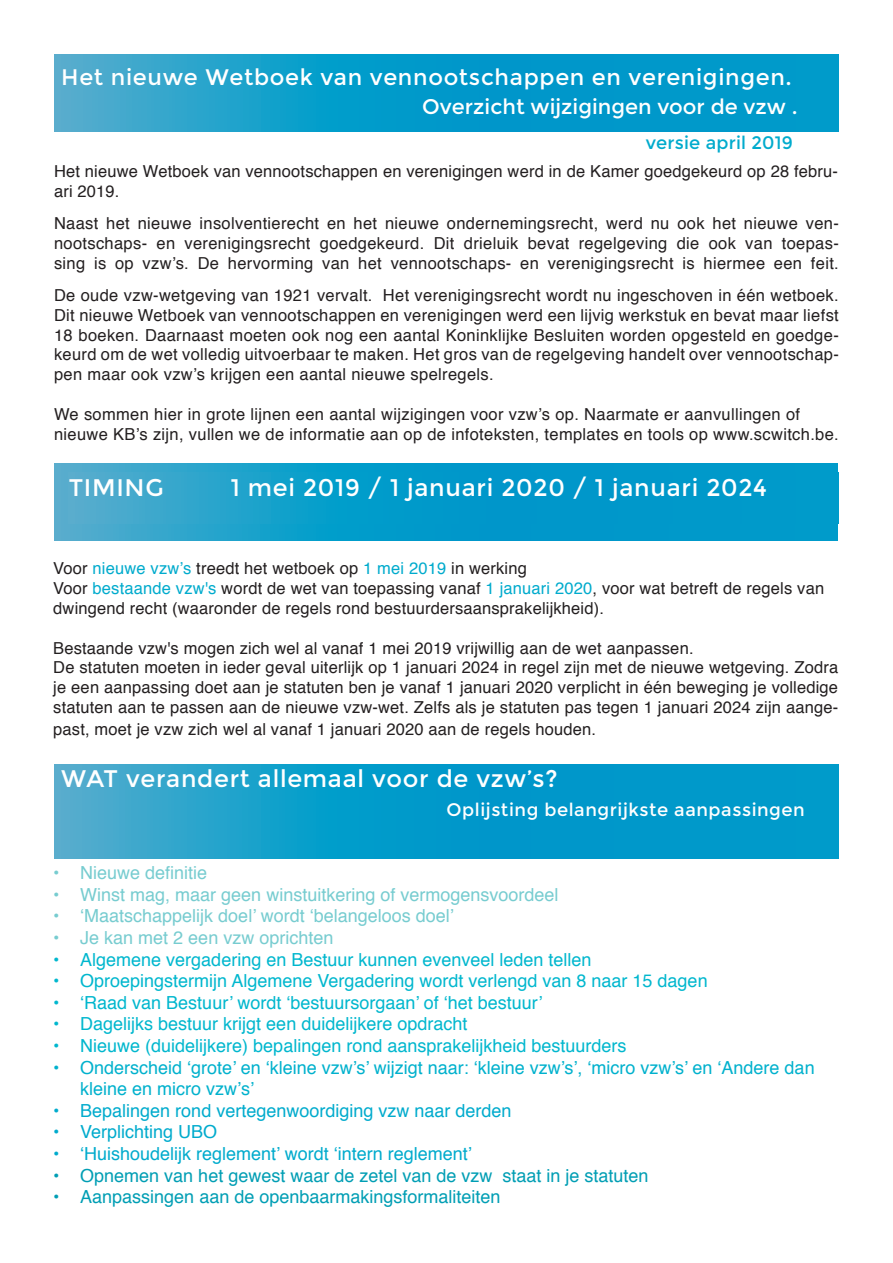
<style>
.page{position:relative;width:893px;height:1263px;background:#fff}
.page>*{position:absolute;margin:0;border:0;box-sizing:border-box;transform-origin:0 0}
.t1{font:24px "Montserrat";letter-spacing:.03em;color:#fff}
.t2{font:22.5px "Montserrat";letter-spacing:.03em;color:#fff}
.t3{font:21px "Montserrat";color:#fff}
.t4{font:18px "Helvetica";color:#00b7ce}
.t5{font:18px "Helvetica";color:#77ccd0}
.t6{font:18px "Helvetica";color:#00abcd}
.t7{font:18px/21.6px "Helvetica";color:#00b1cd}
.t8{font:18px "Helvetica";color:#009eb4}
.t9{font:18px "Montserrat";letter-spacing:.03em;color:#fff}
.t10{font:18px "Montserrat";letter-spacing:.01em;color:#00abcd}
.t11{font:16.5px/19.8px "Helvetica";letter-spacing:.01em;color:#231f20}
.s1{color:#00abcd}
</style>
<div class="page">
<svg style="left:55px;top:55px;width:783px;height:77px;background:#0f9dca"></svg>
<svg style="left:54px;top:463px;width:783px;height:77px;background:#129dca"></svg>
<svg style="left:69px;top:473px;width:769px;height:51px;background:#0f9dca"></svg>
<svg style="left:54px;top:764px;width:784px;height:94px;background:#0f9dca"></svg>
<p class="t2" style="left:61px;top:64px;width:732px">Het nieuwe Wetboek van vennootschappen en verenigingen.</p>
<p class="t3" style="left:422px;top:94px;width:377px">Overzicht wijzigingen voor de vzw .</p>
<p class="t10" style="left:646px;top:132px;width:149px">versie april 2019</p>
<p class="t11" style="left:54px;top:162px;width:786px">Het nieuwe Wetboek van vennootschappen en verenigingen werd in de Kamer goedgekeurd op 28 febru&shy;ari 2019.</p>
<p class="t11" style="left:54px;top:214px;width:786px;text-align:justify">Naast het nieuwe insolventierecht en het nieuwe ondernemingsrecht, werd nu ook het nieuwe ven&shy;nootschaps- en verenigingsrecht goedgekeurd. Dit drieluik bevat regelgeving die ook van toepas&shy;sing is op vzw’s. De hervorming van het vennootschaps- en verenigingsrecht is hiermee een feit.</p>
<p class="t11" style="left:54px;top:286px;width:786px;text-align:justify">De oude vzw-wetgeving van 1921 vervalt. Het verenigingsrecht wordt nu ingeschoven in één wetboek.<br>Dit nieuwe Wetboek van vennootschappen en verenigingen werd een lijvig werkstuk en bevat maar liefst 18 boeken. Daarnaast moeten ook nog een aantal Koninklijke Besluiten worden opgesteld en goedge&shy;keurd om de wet volledig uitvoerbaar te maken. Het gros van de regelgeving handelt over vennootschap&shy;pen maar ook vzw’s krijgen een aantal nieuwe spelregels.</p>
<p class="t11" style="left:54px;top:405px;width:786px">We sommen hier in grote lijnen een aantal wijzigingen voor vzw’s op. Naarmate er aanvullingen of nieuwe KB’s zijn, vullen we de informatie aan op de infoteksten, templates en tools op www.scwitch.be.</p>
<p class="t1" style="left:69px;top:474px;width:96px">TIMING</p>
<p class="t1" style="left:231px;top:474px;width:538px">1 mei 2019 / 1 januari 2020 / 1 januari 2024</p>
<p class="t11" style="left:53px;top:559px;width:475px">Voor <span class="s1">nieuwe vzw’s</span> treedt het wetboek op <span class="s1">1 mei 2019</span> in werking</p>
<p class="t11" style="left:53px;top:579px;width:772px">Voor <span class="s1">bestaande vzw's</span> wordt de wet van toepassing vanaf <span class="s1">1 januari 2020</span>, voor wat betreft de regels van dwingend recht (waaronder de regels rond bestuurdersaansprakelijkheid).</p>
<p class="t11" style="left:53px;top:638px;width:642px">Bestaande vzw's mogen zich wel al vanaf 1 mei 2019 vrijwillig aan de wet aanpassen.</p>
<p class="t11" style="left:53px;top:658px;width:786px;text-align:justify">De statuten moeten in ieder geval uiterlijk op 1 januari 2024 in regel zijn met de nieuwe wetgeving. Zodra je een aanpassing doet aan je statuten ben je vanaf 1 januari 2020 verplicht in één beweging je volledige statuten aan te passen aan de nieuwe vzw-wet. Zelfs als je statuten pas tegen 1 januari 2024 zijn aange-</p>
<p class="t11" style="left:53px;top:719px;width:544px">past, moet je vzw zich wel al vanaf 1 januari 2020 aan de regels houden.</p>
<p class="t1" style="left:61px;top:765px;width:498px">WAT verandert allemaal voor de vzw’s?</p>
<p class="t9" style="left:447px;top:799px;width:360px">Oplijsting belangrijkste aanpassingen</p>
<p class="t5" style="left:53px;top:859px;width:156px">• Nieuwe definitie</p>
<p class="t5" style="left:53px;top:880px;width:507px">• Winst mag, maar geen winstuitkering of vermogensvoordeel</p>
<p class="t5" style="left:53px;top:902px;width:402px">• ‘Maatschappelijk doel’ wordt ‘belangeloos doel’</p>
<p class="t5" style="left:53px;top:924px;width:282px">• Je kan met 2 een vzw oprichten</p>
<p class="t4" style="left:53px;top:945px;width:540px">• Algemene vergadering en Bestuur kunnen evenveel leden tellen</p>
<p class="t4" style="left:53px;top:967px;width:656px">• Oproepingstermijn Algemene Vergadering wordt verlengd van 8 naar 15 dagen</p>
<p class="t4" style="left:53px;top:988px;width:491px">• ‘Raad van Bestuur’ wordt ‘bestuursorgaan’ of ‘het bestuur’</p>
<p class="t4" style="left:53px;top:1010px;width:416px">• Dagelijks bestuur krijgt een duidelijkere opdracht</p>
<p class="t4" style="left:53px;top:1032px;width:575px">• Nieuwe (duidelijkere) bepalingen rond aansprakelijkheid bestuurders</p>
<p class="t7" style="left:80px;top:1057px;width:736px;text-indent:-27px">• Onderscheid ‘grote’ en ‘kleine vzw’s’ wijzigt naar: ‘kleine vzw’s’, ‘micro vzw’s’ en ‘Andere dan kleine en micro vzw’s’</p>
<p class="t6" style="left:53px;top:1096px;width:460px">• Bepalingen rond vertegenwoordiging vzw naar derden</p>
<p class="t6" style="left:53px;top:1118px;width:166px">• Verplichting UBO</p>
<p class="t6" style="left:53px;top:1140px;width:420px">• ‘Huishoudelijk reglement’ wordt ‘intern reglement’</p>
<p class="t8" style="left:53px;top:1161px;width:597px">• Opnemen van het gewest waar de zetel van de vzw staat in je statuten</p>
<p class="t8" style="left:53px;top:1183px;width:449px">• Aanpassingen aan de openbaarmakingsformaliteiten</p>
</div>
